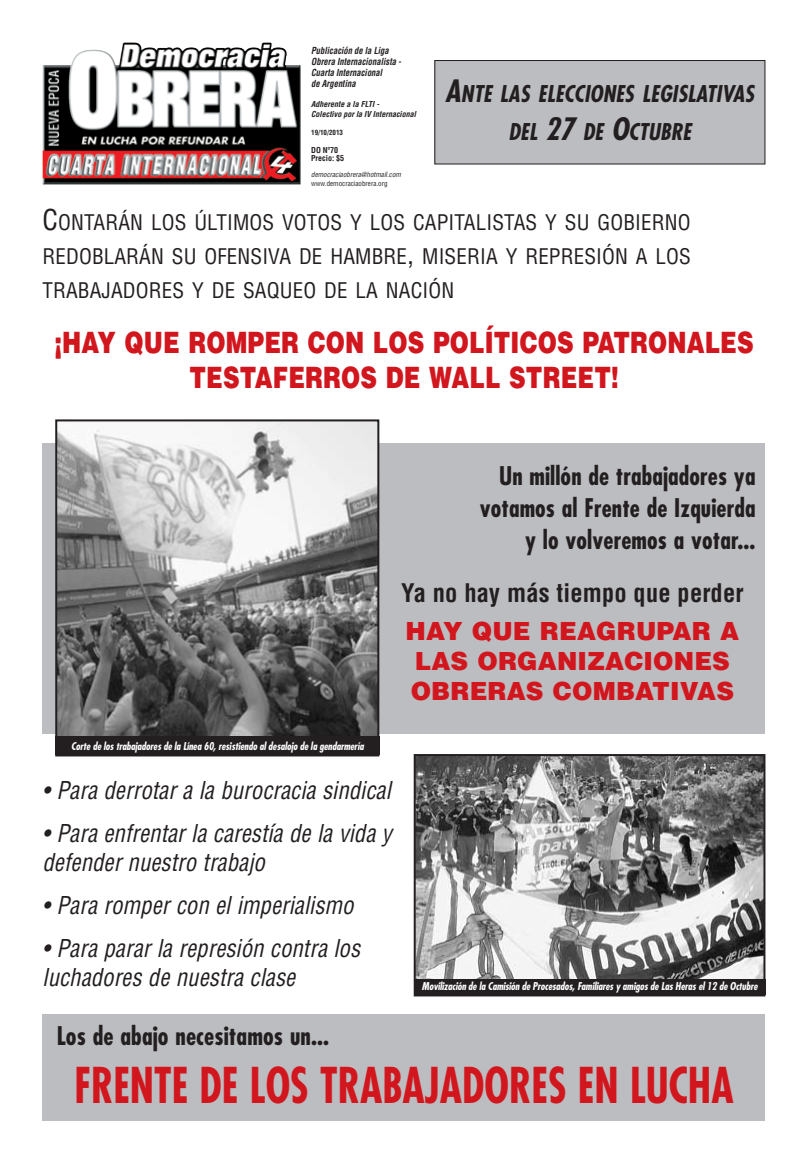
<style>
.page{position:relative;width:808px;height:1163px;background:#fff}
.page>*{position:absolute;margin:0;border:0;box-sizing:border-box;transform-origin:0 0}
.t1{font:700 condensed 48px "Futura";color:#d2161e;scale:.88 1}
.t2{font:900 29.4px/34.8px "Helvetica";letter-spacing:.005em;color:#d2161e;text-align:center;scale:.78 1}
.t3{font:700 condensed 25px/31.7px "Futura";letter-spacing:.005em;color:#231f20;text-align:right}
.t4{font:900 25px/30px "Helvetica";letter-spacing:.005em;color:#d2161e}
.t5{font:700 condensed 25px "Helvetica";letter-spacing:.005em;color:#231f20}
.t6{font:italic condensed 24px/28.8px "Helvetica";letter-spacing:.005em;color:#231f20;scale:.94 1}
.t7{font:italic 700 condensed 22.5px/38px "Futura";letter-spacing:.005em;color:#231f20;text-align:center}
.t8{font:condensed 21px/33.6px "Helvetica";letter-spacing:.005em;color:#231f20;text-align:justify}
.t9{font:italic 700 condensed 10.5px "Futura";letter-spacing:-.01em;color:#fff}
.t10{font:italic 700 condensed 9.5px/10.9px "Helvetica";color:#231f20;scale:.9 1}
.t11{font:italic 700 condensed 8px/10.2px "Helvetica";color:#231f20}
.t12{font:700 condensed 8px/8.4px "Helvetica";color:#231f20}
.t13{font:italic condensed 7px "Helvetica";color:#231f20}
.t14{font:condensed 7px "Helvetica";color:#231f20}
.t15{font:700 condensed 7px "Helvetica";color:#231f20}
.s1{font-size:28px}
.s2{font-size:30px}
</style>
<div class="page">
<img style="left:43px;top:43px;width:257px;height:141px">
<div style="left:43px;top:443px;width:722px;height:291px;background:#bcbdc0"></div>
<img style="left:417px;top:757px;width:345px;height:221px">
<div style="left:414px;top:754px;width:351px;height:242px;border:2px solid #231f20"></div>
<div style="left:43px;top:1013px;width:722px;height:107px;background:#bcbdc0"></div>
<img style="left:58px;top:422px;width:318px;height:314px">
<div style="left:55px;top:419px;width:324px;height:337px;border:2px solid #231f20"></div>
<div style="left:435px;top:60px;width:330px;height:104px;background:#bcbdc0"></div>
<div style="left:434px;top:60px;width:331px;height:104px;border:1px solid #231f20"></div>
<div style="left:55px;top:736px;width:325px;height:18px;background:#231f20"></div>
<div style="left:414px;top:978px;width:351px;height:16px;background:#231f20"></div>
<p class="t10" style="left:311px;top:45px;width:101px">Publicación de la Liga<br>Obrera Internacionalista -<br>Cuarta Internacional<br>de Argentina</p>
<p class="t11" style="left:311px;top:99px;width:106px">Adherente a la FLTI -<br>Colectivo por la IV Internacional</p>
<p class="t15" style="left:311px;top:129px;width:33px">19/10/2013</p>
<p class="t12" style="left:311px;top:146px;width:35px">DO Nº70<br>Precio: $5</p>
<p class="t13" style="left:311px;top:170px;width:91px">democraciaobrera@hotmail.com</p>
<p class="t14" style="left:311px;top:179px;width:78px">www.democraciaobrera.org</p>
<p class="t8" style="left:43px;top:206px;width:650px"><span class="s1">C</span>ONTARÁN LOS ÚLTIMOS VOTOS Y LOS CAPITALISTAS Y SU GOBIERNO REDOBLARÁN SU OFENSIVA DE HAMBRE<span class="s1">,</span> MISERIA Y REPRESIÓN A LOS TRABAJADORES Y DE SAQUEO DE LA NACIÓN</p>
<p class="t2" style="left:54px;top:325px;width:898px">¡HAY QUE ROMPER CON LOS POLÍTICOS PATRONALES<br>TESTAFERROS DE WALL STREET!</p>
<p class="t7" style="left:445px;top:76px;width:310px"><span class="s2">A</span>NTE LAS ELECCIONES LEGISLATIVAS<br>DEL <span class="s2">27</span> DE <span class="s2">O</span>CTUBRE</p>
<p class="t9" style="left:71px;top:741px;width:294px">Corte de los trabajadores de la Línea 60, resistiendo al desalojo de la gendarmería</p>
<p class="t3" style="left:480px;top:462px;width:277px">Un millón de trabajadores ya votamos al Frente de Izquierda y lo volveremos a votar...</p>
<p class="t5" style="left:401px;top:578px;width:344px">Ya no hay más tiempo que perder</p>
<p class="t4" style="left:405px;top:616px;width:335px">HAY QUE REAGRUPAR A<br>LAS ORGANIZACIONES<br>OBRERAS COMBATIVAS</p>
<p class="t6" style="left:43px;top:776px;width:372px">• Para derrotar a la burocracia sindical</p>
<p class="t6" style="left:43px;top:819px;width:373px">• Para enfrentar la carestía de la vida y defender nuestro trabajo</p>
<p class="t6" style="left:43px;top:891px;width:332px">• Para romper con el imperialismo</p>
<p class="t6" style="left:43px;top:934px;width:339px">• Para parar la represión contra los luchadores de nuestra clase</p>
<p class="t3" style="left:57px;top:1021px;width:274px">Los de abajo necesitamos un...</p>
<p class="t9" style="left:422px;top:981px;width:337px">Movilización de la Camisión de Procesados, Familiares y amigos de Las Heras el 12 de Octubre</p>
<h1 class="t1" style="left:74px;top:1063px;width:751px">FRENTE DE LOS TRABAJADORES EN LUCHA</h1>
</div>
